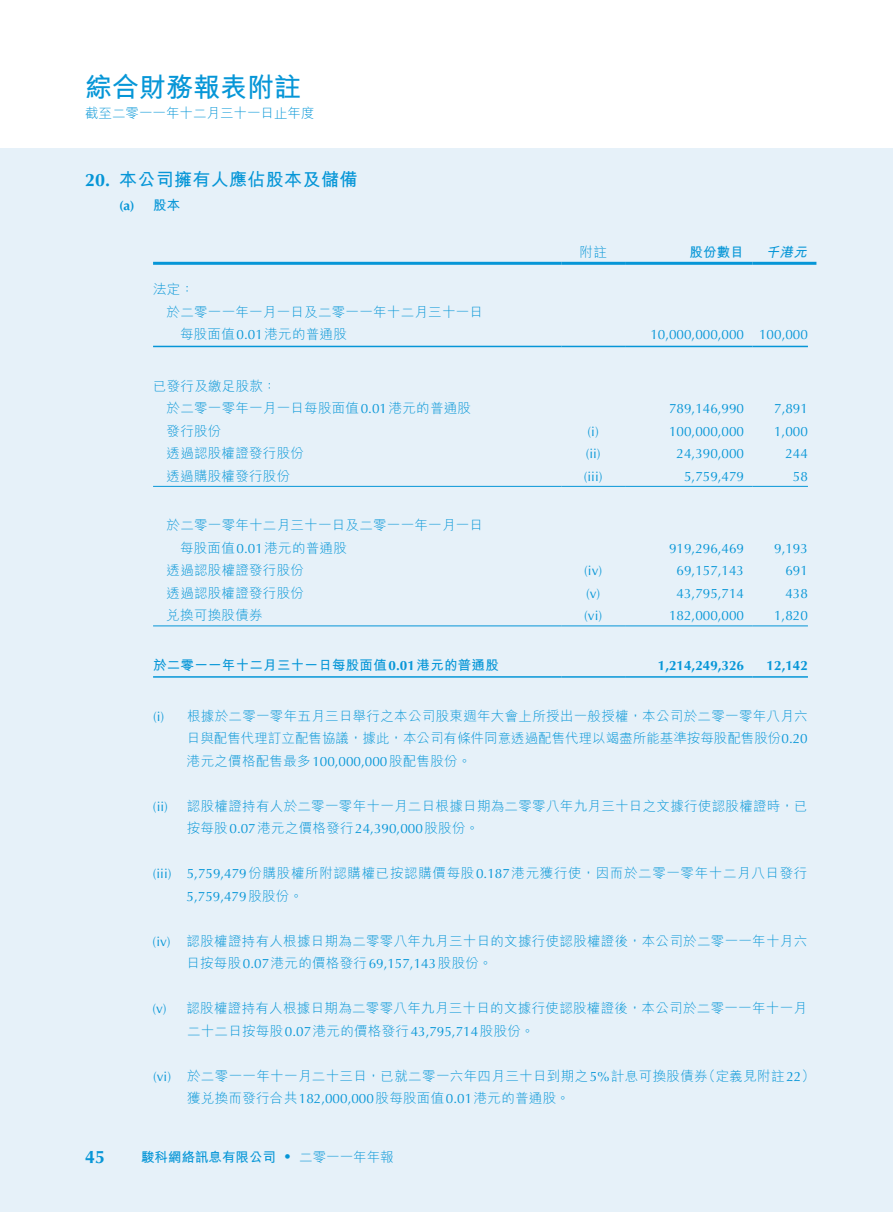
<style>
.page{position:relative;width:893px;height:1212px;background:#fff}
.page>*{position:absolute;margin:0;border:0;box-sizing:border-box;transform-origin:0 0}
.t1{font:700 27px "M Hei HK";color:#0696d7}
.t2{font:700 18px "M Hei HK";letter-spacing:.02em;color:#0696d7}
.t3{font:700 18px "Optima LT Std";color:#0696d7}
.t4{font:300 13.5px/22.5px "M Hei HK";letter-spacing:.02em;color:#0696d7}
.t5{font:13.5px "Optima LT Std";color:#0696d7}
.t6{font:300 13.5px "M Hei HK";letter-spacing:.05em;color:#0696d7}
.t7{font:700 13.5px "M Hei HK";letter-spacing:.02em;color:#0696d7}
.t8{font:700 13.5px "Optima LT Std";color:#0696d7}
.t9{font:700 13.5px "M Hei HK";color:#0696d7}
.t10{font:300 13.5px "M Hei HK";color:#0696d7}
.t11{font:italic 700 13.5px "M Hei HK";color:#0696d7}
.s1{font-family:"Optima LT Std"}
.s2{font-family:"M Hei HK"}
.s3{font-family:"Optima LT Std";font-weight:400}
.s4{font-family:"M Hei HK";font-weight:300}
.s5{font-weight:300}
</style>
<div class="page">
<div style="left:0;top:149px;width:893px;height:1063px;background:#e6f1f9"></div>
<hr style="left:153px;top:262px;width:408px;height:3px;background:#0696d7">
<hr style="left:561px;top:262px;width:64px;height:3px;background:#0696d7">
<hr style="left:625px;top:262px;width:128px;height:3px;background:#0696d7">
<hr style="left:753px;top:262px;width:63px;height:3px;background:#0696d7">
<hr style="left:153px;top:346px;width:408px;height:1px;background:#0696d7">
<hr style="left:561px;top:346px;width:64px;height:1px;background:#0696d7">
<hr style="left:625px;top:346px;width:128px;height:1px;background:#0696d7">
<hr style="left:753px;top:346px;width:55px;height:1px;background:#0696d7">
<hr style="left:153px;top:486px;width:408px;height:1px;background:#0696d7">
<hr style="left:561px;top:486px;width:64px;height:1px;background:#0696d7">
<hr style="left:625px;top:486px;width:128px;height:1px;background:#0696d7">
<hr style="left:753px;top:486px;width:55px;height:1px;background:#0696d7">
<hr style="left:153px;top:625px;width:408px;height:1px;background:#0696d7">
<hr style="left:561px;top:625px;width:64px;height:1px;background:#0696d7">
<hr style="left:625px;top:625px;width:128px;height:1px;background:#0696d7">
<hr style="left:753px;top:625px;width:55px;height:1px;background:#0696d7">
<hr style="left:153px;top:676px;width:408px;height:2px;background:#0696d7">
<hr style="left:561px;top:676px;width:64px;height:2px;background:#0696d7">
<hr style="left:625px;top:676px;width:128px;height:2px;background:#0696d7">
<hr style="left:753px;top:676px;width:55px;height:2px;background:#0696d7">
<h1 class="t1" style="left:85px;top:67px;width:217px">綜合財務報表附註</h1>
<p class="t10" style="left:85px;top:106px;width:231px">截至二零一一年十二月三十一日止年度</p>
<h2 class="t2" style="left:85px;top:166px;width:274px"><span class="s1">20.</span> 本公司擁有人應佔股本及儲備</h2>
<p class="t8" style="left:119px;top:198px;width:63px">(a) <span class="s2">股本</span></p>
<p class="t4" style="left:580px;top:240px;width:29px">附註</p>
<p class="t7" style="left:689px;top:242px;width:56px">股份數目</p>
<p class="t11" style="left:766px;top:242px;width:46px">千港元</p>
<p class="t4" style="left:153px;top:278px;width:42px">法定：</p>
<p class="t4" style="left:167px;top:300px;width:318px">於二零一一年一月一日及二零一一年十二月三十一日</p>
<p class="t4" style="left:180px;top:323px;width:168px">每股面值<span class="s3">0.01</span>港元的普通股</p>
<p class="t5" style="left:650px;top:327px;width:159px">10,000,000,000 100,000</p>
<p class="t4" style="left:167px;top:374px;width:306px;text-indent:-14px">已發行及繳足股款：<br>於二零一零年一月一日每股面值<span class="s3">0.01</span>港元的普通股</p>
<p class="t5" style="left:669px;top:401px;width:77px">789,146,990</p>
<p class="t5" style="left:774px;top:401px;width:35px">7,891</p>
<p class="t4" style="left:167px;top:419px;width:56px">發行股份</p>
<p class="t5" style="left:588px;top:423px;width:13px">(i)</p>
<p class="t5" style="left:669px;top:423px;width:77px">100,000,000</p>
<p class="t5" style="left:774px;top:423px;width:35px">1,000</p>
<p class="t4" style="left:167px;top:442px;width:139px">透過認股權證發行股份</p>
<p class="t5" style="left:586px;top:446px;width:17px">(ii)</p>
<p class="t5" style="left:677px;top:446px;width:69px">24,390,000</p>
<p class="t5" style="left:785px;top:446px;width:24px">244</p>
<p class="t4" style="left:167px;top:464px;width:125px">透過購股權發行股份</p>
<p class="t5" style="left:584px;top:468px;width:20px">(iii)</p>
<p class="t5" style="left:684px;top:468px;width:62px">5,759,479</p>
<p class="t5" style="left:793px;top:468px;width:17px">58</p>
<p class="t4" style="left:180px;top:514px;width:304px;text-indent:-14px">於二零一零年十二月三十一日及二零一一年一月一日每股面值<span class="s3">0.01</span>港元的普通股</p>
<p class="t5" style="left:669px;top:540px;width:77px">919,296,469</p>
<p class="t5" style="left:774px;top:540px;width:35px">9,193</p>
<p class="t4" style="left:167px;top:559px;width:139px">透過認股權證發行股份</p>
<p class="t5" style="left:584px;top:563px;width:20px">(iv)</p>
<p class="t5" style="left:677px;top:563px;width:69px">69,157,143</p>
<p class="t5" style="left:785px;top:563px;width:24px">691</p>
<p class="t4" style="left:167px;top:581px;width:139px">透過認股權證發行股份</p>
<p class="t5" style="left:586px;top:585px;width:16px">(v)</p>
<p class="t5" style="left:677px;top:585px;width:69px">43,795,714</p>
<p class="t5" style="left:785px;top:585px;width:24px">438</p>
<p class="t4" style="left:167px;top:604px;width:98px">兌換可換股債券</p>
<p class="t5" style="left:584px;top:608px;width:20px">(vi)</p>
<p class="t5" style="left:669px;top:608px;width:77px">182,000,000</p>
<p class="t5" style="left:774px;top:608px;width:35px">1,820</p>
<p class="t7" style="left:153px;top:655px;width:347px">於二零一一年十二月三十一日每股面值<span class="s1">0.01</span>港元的普通股</p>
<p class="t8" style="left:658px;top:657px;width:88px">1,214,249,326</p>
<p class="t8" style="left:767px;top:657px;width:43px">12,142</p>
<p class="t4" style="left:187px;top:704px;width:622px;text-align:justify;text-indent:-34px"><span class="s3">(i)</span> 根據於二零一零年五月三日舉行之本公司股東週年大會上所授出一般授權，本公司於二零一零年八月六日與配售代理訂立配售協議，據此，本公司有條件同意透過配售代理以竭盡所能基準按每股配售股份<span class="s3">0.20</span>港元之價格配售最多<span class="s3">100,000,000</span>股配售股份。</p>
<p class="t5" style="left:153px;top:798px;width:17px">(ii)</p>
<p class="t4" style="left:187px;top:794px;width:622px">認股權證持有人於二零一零年十一月二日根據日期為二零零八年九月三十日之文據行使認股權證時，已按每股<span class="s3">0.07</span>港元之價格發行<span class="s3">24,390,000</span>股股份。</p>
<p class="t6" style="left:153px;top:866px;width:656px"><span class="s3">(iii) 5,759,479</span>份購股權所附認購權已按認購價每股<span class="s3">0.187</span>港元獲行使，因而於二零一零年十二月八日發行</p>
<p class="t5" style="left:187px;top:888px;width:118px">5,759,479<span class="s4">股股份。</span></p>
<p class="t4" style="left:186px;top:929px;width:622px;text-indent:-34px"><span class="s3">(iv)</span> 認股權證持有人根據日期為二零零八年九月三十日的文據行使認股權證後，本公司於二零一一年十月六日按每股<span class="s3">0.07</span>港元的價格發行<span class="s3">69,157,143</span>股股份。</p>
<p class="t4" style="left:187px;top:997px;width:621px;text-indent:-35px"><span class="s3">(v)</span> 認股權證持有人根據日期為二零零八年九月三十日的文據行使認股權證後，本公司於二零一一年十一月二十二日按每股<span class="s3">0.07</span>港元的價格發行<span class="s3">43,795,714</span>股股份。</p>
<p class="t4" style="left:187px;top:1064px;width:629px;text-indent:-34px"><span class="s3">(vi)</span> 於二零一一年十一月二十三日，已就二零一六年四月三十日到期之<span class="s3">5%</span>計息可換股債券（定義見附註<span class="s3">22</span>）獲兌換而發行合共<span class="s3">182,000,000</span>股每股面值<span class="s3">0.01</span>港元的普通股。</p>
<h2 class="t3" style="left:85px;top:1146px;width:22px">45</h2>
<p class="t9" style="left:141px;top:1147px;width:254px">駿科網絡訊息有限公司 <span class="s3">•</span> <span class="s5">二零一一年年報</span></p>
</div>
